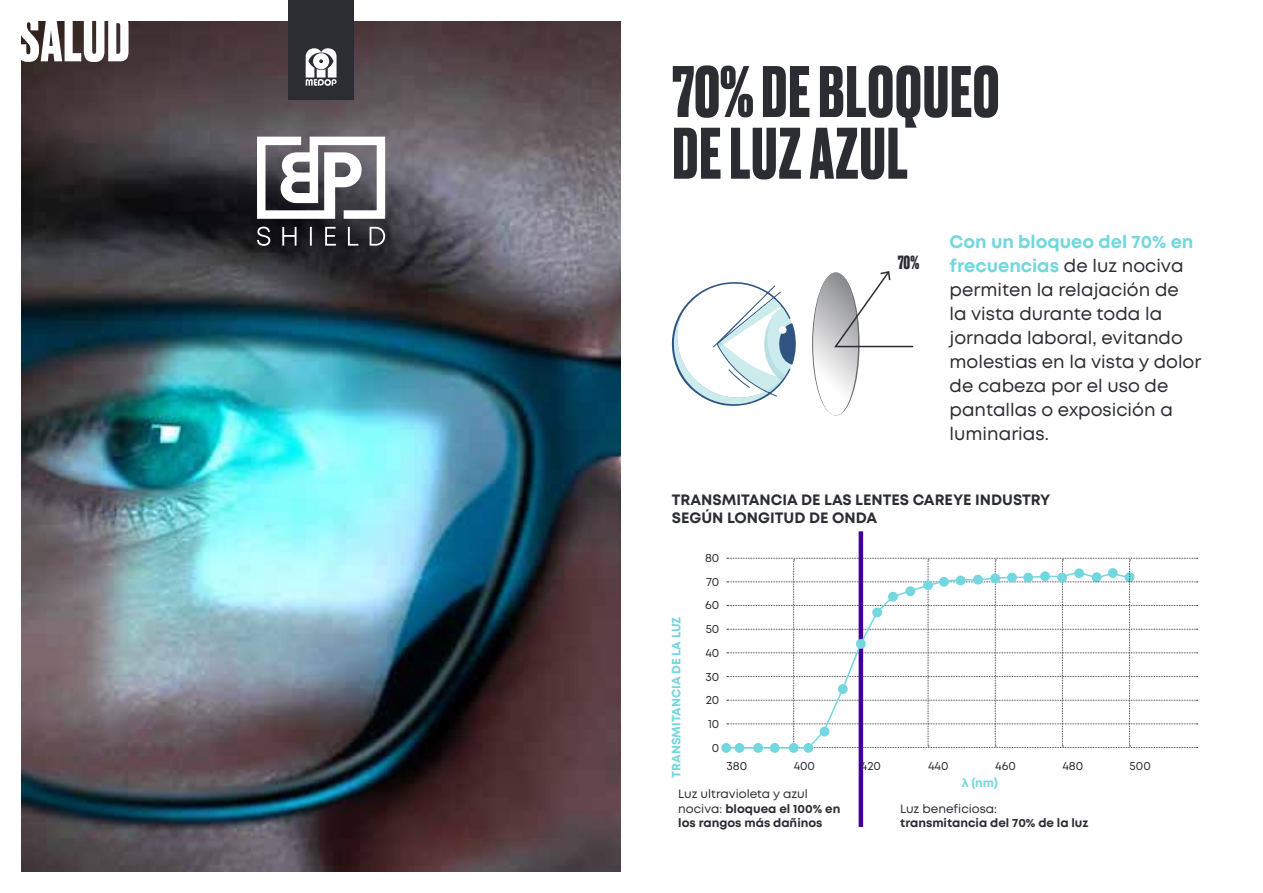
<style>
.page{position:relative;width:1263px;height:893px;background:#fff}
.page>*{position:absolute;margin:0;border:0;box-sizing:border-box;transform-origin:0 0}
.t1{font:700 68.55px/61.7px "Druk";letter-spacing:.02em;color:#2c2d33}
.t2{font:700 60.9px "Druk";letter-spacing:.02em;color:#fff}
.t3{font:18px/24px "Mont";color:#2c2d33}
.t4{font:700 18px "Druk";color:#2c2d33}
.t5{font:700 15px/18px "Mont";color:#2c2d33}
.t6{font:700 12px/14.4px "Mont";color:#2c2d33}
.t7{font:12px/23.7px "Mont";color:#2c2d33;text-align:center}
.t8{font:700 12px "Mont";color:#72d7de}
.s1{font-weight:700;color:#72d7de}
.s2{font-weight:400}
</style>
<div class="page">
<img style="left:21px;top:21px;width:600px;height:850px">
<div style="left:288px;top:0;width:66px;height:100px;background:#2c2d33"></div>
<svg style="left:306px;top:48px;width:31px;height:38px"></svg>
<svg style="left:257px;top:137px;width:128px;height:82px"></svg>
<svg style="left:257px;top:226px;width:128px;height:20px;background:#424246"></svg>
<svg style="left:727px;top:558px;width:471px;height:190px"></svg>
<hr style="left:859px;top:531px;width:4px;height:296px;background:#410099">
<div style="left:721px;top:743px;width:10px;height:9px;background:#72d7de;border-radius:50%"></div>
<div style="left:735px;top:743px;width:9px;height:9px;background:#72d7de;border-radius:50%"></div>
<div style="left:753px;top:743px;width:10px;height:9px;background:#72d7de;border-radius:50%"></div>
<div style="left:770px;top:743px;width:10px;height:9px;background:#72d7de;border-radius:50%"></div>
<div style="left:789px;top:743px;width:10px;height:9px;background:#72d7de;border-radius:50%"></div>
<div style="left:803px;top:743px;width:10px;height:9px;background:#72d7de;border-radius:50%"></div>
<svg style="left:1074px;top:568px;width:10px;height:10px"></svg>
<svg style="left:724px;top:570px;width:407px;height:179px"></svg>
<svg style="left:671px;top:282px;width:125px;height:124px"></svg>
<svg style="left:813px;top:271px;width:101px;height:144px"></svg>
<h2 class="t2" style="left:18px;top:-3px;width:114px">SALUD</h2>
<h1 class="t1" style="left:672px;top:57px;width:329px">70% DE BLOQUEO<br>DE LUZ AZUL</h1>
<p class="t4" style="left:898px;top:250px;width:23px">70%</p>
<p class="t3" style="left:950px;top:229px;width:253px"><span class="s1">Con un bloqueo del 70% en frecuencias</span> de luz nociva permiten la relajación de<br>la vista durante toda la jornada laboral, evitando molestias en la vista y dolor de cabeza por el uso de pantallas o exposición a luminarias.</p>
<p class="t5" style="left:672px;top:490px;width:380px">TRANSMITANCIA DE LAS LENTES CAREYE INDUSTRY<br>SEGÚN LONGITUD DE ONDA</p>
<p class="t7" style="left:705px;top:545px;width:16px">80<br>70<br>60<br>50<br>40<br>30<br>20<br>10<br>0</p>
<p class="t8" style="left:669px;top:777px;width:162px;rotate:-90deg">TRANSMITANCIA DE LA LUZ</p>
<p class="t7" style="left:727px;top:753px;width:22px">380</p>
<p class="t7" style="left:794px;top:753px;width:23px">400</p>
<p class="t7" style="left:928px;top:753px;width:22px">440</p>
<p class="t7" style="left:995px;top:753px;width:22px">460</p>
<p class="t7" style="left:1062px;top:753px;width:22px">480</p>
<p class="t8" style="left:962px;top:774px;width:38px">λ (nm)</p>
<p class="t7" style="left:861px;top:754px;width:22px">420</p>
<p class="t6" style="left:678px;top:786px;width:164px"><span class="s2">Luz ultravioleta y azul nociva:</span> bloquea el 100% en los rangos más dañinos</p>
<p class="t7" style="left:900px;top:796px;width:98px">Luz beneficiosa:</p>
<p class="t6" style="left:900px;top:815px;width:190px">transmitancia del 70% de la luz</p>
<p class="t7" style="left:1130px;top:754px;width:23px">500</p>
</div>
